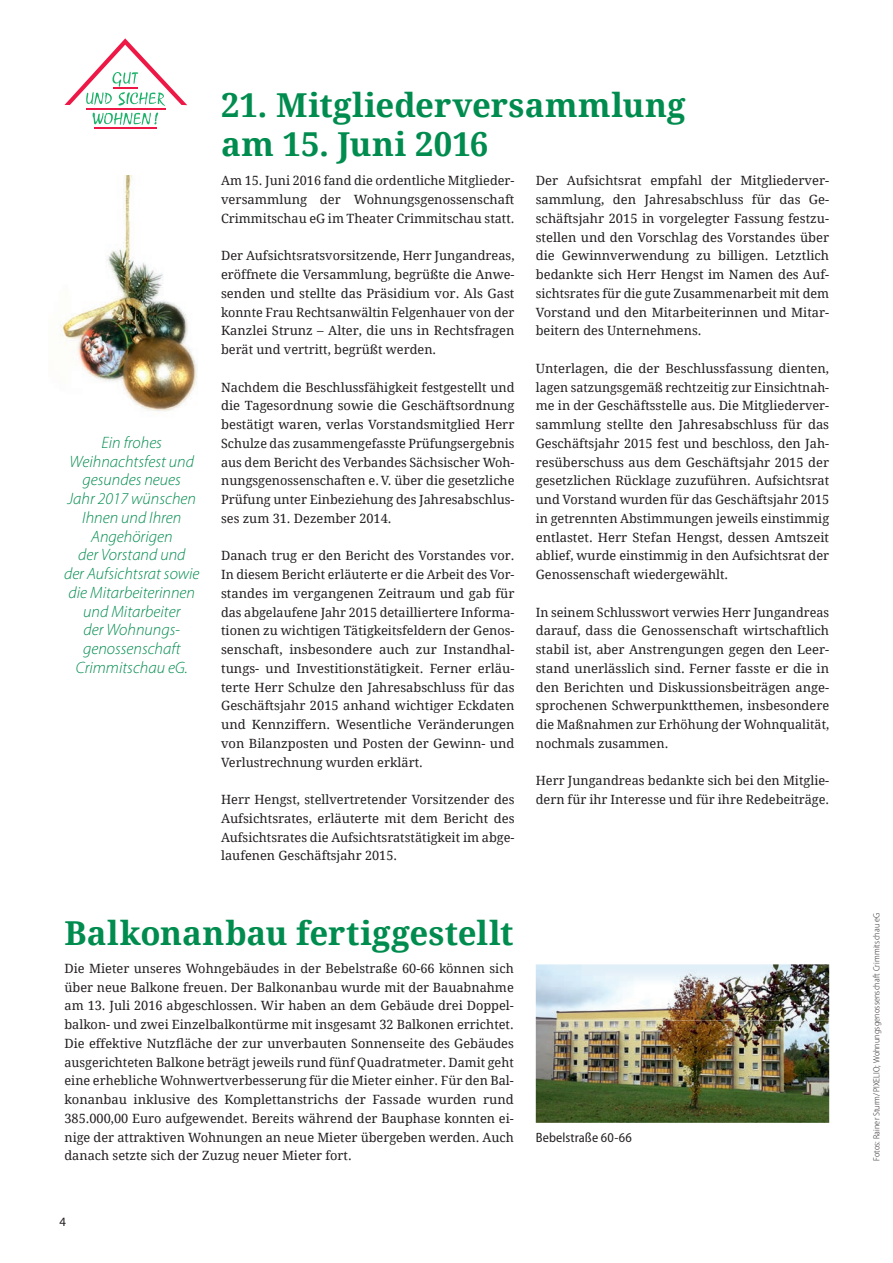
<style>
.page{position:relative;width:893px;height:1263px;background:#fff}
.page>*{position:absolute;margin:0;border:0;box-sizing:border-box;transform-origin:0 0}
.t1{font:700 33px/39px "Droid Serif";letter-spacing:.005em;color:#008c4e}
.t2{font:italic 300 16.5px/18.8px "Myriad Pro";color:#008c4e;text-align:center}
.t3{font:semi-condensed 13.5px "Myriad Pro";letter-spacing:.01em;color:#231f20}
.t4{font:12.75px/18.8px "Droid Serif";color:#231f20;text-align:justify}
.t5{font:12.75px "Myriad Pro";color:#231f20}
.t6{font:300 semi-condensed 9px "Myriad Pro";letter-spacing:.015em;color:#231f20}
</style>
<div class="page">
<img style="left:536px;top:1020px;width:293px;height:103px">
<img style="left:60px;top:175px;width:138px;height:236px">
<img style="left:536px;top:964px;width:293px;height:56px">
<svg style="left:93px;top:112px;width:65px;height:13px"></svg>
<svg style="left:64px;top:38px;width:123px;height:68px"></svg>
<hr style="left:86px;top:108px;width:80px;height:2px;background:#ed1845">
<hr style="left:94px;top:127px;width:63px;height:2px;background:#ed1845">
<p class="t2" style="left:64px;top:433px;width:137px">Ein frohes<br>Weihnachtsfest und gesundes neues<br>Jahr 2017 wünschen<br>Ihnen und Ihren<br>Angehörigen<br>der Vorstand und<br>der Aufsichtsrat sowie die Mitarbeiterinnen und Mitarbeiter<br>der Wohnungs&shy;genossenschaft<br>Crimmitschau eG.</p>
<h1 class="t1" style="left:221px;top:85px;width:466px">21. Mitgliederversammlung am 15. Juni 2016</h1>
<p class="t4" style="left:221px;top:171px;width:295px">Am 15. Juni 2016 fand die ordentliche Mitglieder&shy;versammlung der Wohnungsgenossenschaft Crimmitschau eG im Theater Crimmitschau statt.</p>
<p class="t4" style="left:221px;top:246px;width:295px">Der Aufsichtsratsvorsitzende, Herr Jungandreas, eröffnete die Versammlung, begrüßte die Anwe&shy;senden und stellte das Präsidium vor. Als Gast konnte Frau Rechtsanwältin Felgenhauer von der Kanzlei Strunz – Alter, die uns in Rechtsfragen berät und vertritt, begrüßt werden.</p>
<p class="t4" style="left:221px;top:377px;width:295px">Nachdem die Beschlussfähigkeit festgestellt und die Tagesordnung sowie die Geschäftsordnung bestätigt waren, verlas Vorstandsmitglied Herr Schulze das zusammengefasste Prüfungsergebnis aus dem Bericht des Verbandes Sächsischer Woh&shy;nungsgenossenschaften e. V. über die gesetzliche Prüfung unter Einbeziehung des Jahresabschlus&shy;ses zum 31. Dezember 2014.</p>
<p class="t4" style="left:221px;top:546px;width:295px">Danach trug er den Bericht des Vorstandes vor.<br>In diesem Bericht erläuterte er die Arbeit des Vor&shy;standes im vergangenen Zeitraum und gab für das abgelaufene Jahr 2015 detailliertere Informa&shy;tionen zu wichtigen Tätigkeitsfeldern der Genos&shy;senschaft, insbesondere auch zur Instandhal&shy;tungs- und Investitionstätigkeit. Ferner erläu&shy;terte Herr Schulze den Jahresabschluss für das Geschäftsjahr 2015 anhand wichtiger Eckdaten und Kennziffern. Wesentliche Veränderungen von Bilanzposten und Posten der Gewinn- und Verlustrechnung wurden erklärt.</p>
<p class="t4" style="left:221px;top:790px;width:295px">Herr Hengst, stellvertretender Vorsitzender des Aufsichtsrates, erläuterte mit dem Bericht des Aufsichtsrates die Aufsichtsratstätigkeit im abge&shy;laufenen Geschäftsjahr 2015.</p>
<p class="t4" style="left:536px;top:171px;width:295px">Der Aufsichtsrat empfahl der Mitgliederver&shy;sammlung, den Jahresabschluss für das Ge&shy;schäftsjahr 2015 in vorgelegter Fassung festzu&shy;stellen und den Vorschlag des Vorstandes über die Gewinnverwendung zu billigen. Letztlich bedankte sich Herr Hengst im Namen des Auf&shy;sichtsrates für die gute Zusammenarbeit mit dem Vorstand und den Mitarbeiterinnen und Mitar&shy;beitern des Unternehmens.</p>
<p class="t4" style="left:536px;top:358px;width:295px">Unterlagen, die der Beschlussfassung dienten, lagen satzungsgemäß rechtzeitig zur Einsichtnah&shy;me in der Geschäftsstelle aus. Die Mitgliederver&shy;sammlung stellte den Jahresabschluss für das Geschäftsjahr 2015 fest und beschloss, den Jah&shy;resüberschuss aus dem Geschäftsjahr 2015 der gesetzlichen Rücklage zuzuführen. Aufsichtsrat und Vorstand wurden für das Geschäftsjahr 2015 in getrennten Abstimmungen jeweils einstimmig entlastet. Herr Stefan Hengst, dessen Amtszeit ablief, wurde einstimmig in den Aufsichtsrat der Genossenschaft wiedergewählt.</p>
<p class="t4" style="left:536px;top:602px;width:295px">In seinem Schlusswort verwies Herr Jungandreas darauf, dass die Genossenschaft wirtschaftlich stabil ist, aber Anstrengungen gegen den Leer&shy;stand unerlässlich sind. Ferner fasste er die in den Berichten und Diskussionsbeiträgen ange&shy;sprochenen Schwerpunktthemen, insbesondere die Maßnahmen zur Erhöhung der Wohnqualität, nochmals zusammen.</p>
<p class="t4" style="left:536px;top:771px;width:295px">Herr Jungandreas bedankte sich bei den Mitglie&shy;dern für ihr Interesse und für ihre Redebeiträge.</p>
<h1 class="t1" style="left:64px;top:912px;width:450px">Balkonanbau fertiggestellt</h1>
<p class="t4" style="left:64px;top:958px;width:451px">Die Mieter unseres Wohngebäudes in der Bebelstraße 60-66 können sich über neue Balkone freuen. Der Balkonanbau wurde mit der Bauabnahme am 13. Juli 2016 abgeschlossen. Wir haben an dem Gebäude drei Doppel&shy;balkon- und zwei Einzelbalkontürme mit insgesamt 32 Balkonen errichtet.<br>Die effektive Nutzfläche der zur unverbauten Sonnenseite des Gebäudes ausgerichteten Balkone beträgt jeweils rund fünf Quadratmeter. Damit geht eine erhebliche Wohnwertverbesserung für die Mieter einher. Für den Bal&shy;konanbau inklusive des Komplettanstrichs der Fassade wurden rund 385.000,00 Euro aufgewendet. Bereits während der Bauphase konnten ei&shy;nige der attraktiven Wohnungen an neue Mieter übergeben werden. Auch danach setzte sich der Zuzug neuer Mieter fort.</p>
<p class="t5" style="left:60px;top:1214px;width:8px">4</p>
<p class="t3" style="left:536px;top:1129px;width:98px">Bebelstraße 60-66</p>
<p class="t6" style="left:871px;top:1161px;width:249px;rotate:-90deg">Fotos: Rainer Sturm/PIXELIO; Wohnungsgenossenschaft Crimmitschau eG</p>
</div>
